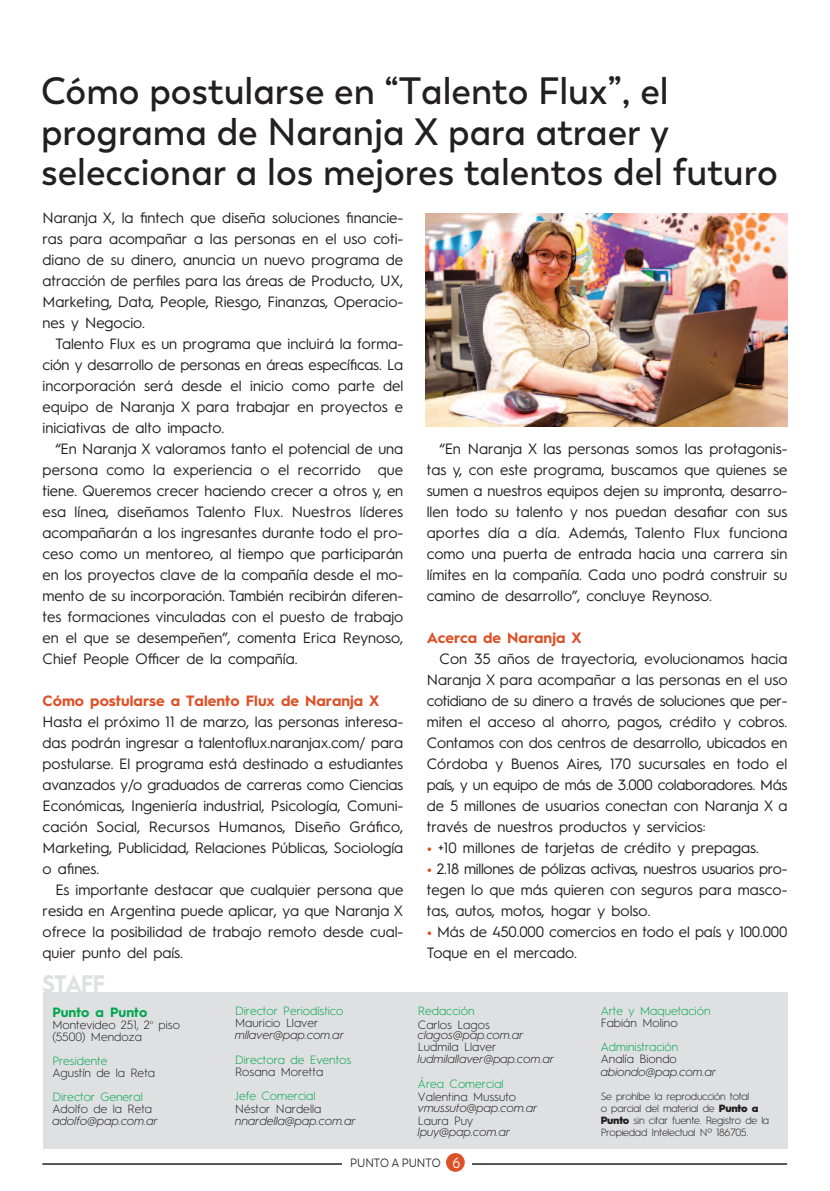
<style>
.page{position:relative;width:830px;height:1191px;background:#fff}
.page>*{position:absolute;margin:0;border:0;box-sizing:border-box;transform-origin:0 0}
.t1{font:600 37.95px/40.5px "Trenda";color:#231f20;scale:.96 1}
.t2{font:700 24px "Hurme Geometric Sans 1";letter-spacing:-.03em;color:#dfe0e1;scale:.9 1}
.t3{font:15px/21px "Hurme Geometric Sans 1";color:#231f20;text-align:justify}
.t4{font:700 15px "Hurme Geometric Sans 1";color:#dd5127}
.t5{font:700 13.5px "Hurme Geometric Sans 1";color:#00a54f}
.t6{font:300 12px/12px "Hurme Geometric Sans 1";color:#231f20}
.t7{font:italic 300 12px "Hurme Geometric Sans 1";color:#231f20}
.t8{font:300 12px "Hurme Geometric Sans 1";color:#00a54f}
.t9{font:12px "Trenda";color:#231f20;scale:.9 1}
.t10{font:300 10.5px/12px "Hurme Geometric Sans 1";letter-spacing:-.03em;color:#231f20}
.s1{font-weight:700;color:#dd5127}
.s2{font-weight:900}
.s3{font-size:15px;color:#fff}
</style>
<div class="page">
<hr style="left:42px;top:1163px;width:744px;height:1px;background:#231f20">
<div style="left:341px;top:1148px;width:130px;height:29px;background:#fff"></div>
<div style="left:446px;top:1153px;width:18px;height:18px;background:#dd5127;border-radius:50%"></div>
<img style="left:425px;top:214px;width:362px;height:212px">
<div style="left:43px;top:992px;width:744px;height:156px;background:#dfe0e1"></div>
<h1 class="t1" style="left:41px;top:74px;width:768px">Cómo postularse en “Talento Flux”, el programa de Naranja X para atraer y seleccionar a los mejores talentos del futuro</h1>
<p class="t3" style="left:43px;top:209px;width:362px">Naranja X, la fintech que diseña soluciones financie&shy;ras para acompañar a las personas en el uso coti&shy;diano de su dinero, anuncia un nuevo programa de atracción de perfiles para las áreas de Producto, UX, Marketing, Data, People, Riesgo, Finanzas, Operacio&shy;nes y Negocio.</p>
<p class="t3" style="left:43px;top:335px;width:362px;text-indent:13px">Talento Flux es un programa que incluirá la forma&shy;ción y desarrollo de personas en áreas específicas. La incorporación será desde el inicio como parte del equipo de Naranja X para trabajar en proyectos e iniciativas de alto impacto.</p>
<p class="t3" style="left:43px;top:440px;width:362px;text-indent:13px">“En Naranja X valoramos tanto el potencial de una persona como la experiencia o el recorrido que tiene. Queremos crecer haciendo crecer a otros y, en esa línea, diseñamos Talento Flux. Nuestros líderes acompañarán a los ingresantes durante todo el pro&shy;ceso como un mentoreo, al tiempo que participarán en los proyectos clave de la compañía desde el mo&shy;mento de su incorporación. También recibirán diferen&shy;tes formaciones vinculadas con el puesto de trabajo en el que se desempeñen”, comenta Erica Reynoso, Chief People Officer de la compañía.</p>
<p class="t4" style="left:43px;top:696px;width:338px">Cómo postularse a Talento Flux de Naranja X</p>
<p class="t3" style="left:43px;top:713px;width:362px">Hasta el próximo 11 de marzo, las personas interesa&shy;das podrán ingresar a talentoflux.naranjax.com/ para postularse. El programa está destinado a estudiantes avanzados y/o graduados de carreras como Ciencias Económicas, Ingeniería industrial, Psicología, Comuni&shy;cación Social, Recursos Humanos, Diseño Gráfico, Marketing, Publicidad, Relaciones Públicas, Sociología o afines.</p>
<p class="t3" style="left:43px;top:881px;width:362px;text-indent:13px">Es importante destacar que cualquier persona que resida en Argentina puede aplicar, ya que Naranja X ofrece la posibilidad de trabajo remoto desde cual&shy;quier punto del país.</p>
<h2 class="t2" style="left:43px;top:975px;width:71px">STAFF</h2>
<p class="t5" style="left:52px;top:1007px;width:96px">Punto a Punto</p>
<p class="t6" style="left:52px;top:1019px;width:129px">Montevideo 251, 2<sup>o</sup> piso (5500) Mendoza</p>
<p class="t8" style="left:52px;top:1056px;width:57px">Presidente</p>
<p class="t6" style="left:52px;top:1067px;width:104px">Agustín de la Reta</p>
<p class="t8" style="left:52px;top:1092px;width:92px">Director General</p>
<p class="t6" style="left:52px;top:1103px;width:101px">Adolfo de la Reta</p>
<p class="t7" style="left:52px;top:1116px;width:107px">adolfo@pap.com.ar</p>
<p class="t8" style="left:235px;top:1007px;width:110px">Director Periodístico</p>
<p class="t6" style="left:235px;top:1018px;width:84px">Mauricio Llaver</p>
<p class="t7" style="left:235px;top:1031px;width:110px">mllaver@pap.com.ar</p>
<p class="t8" style="left:235px;top:1055px;width:118px">Directora de Eventos</p>
<p class="t6" style="left:235px;top:1066px;width:89px">Rosana Moretta</p>
<p class="t8" style="left:235px;top:1091px;width:82px">Jefe Comercial</p>
<p class="t6" style="left:235px;top:1104px;width:88px">Néstor Nardella</p>
<p class="t7" style="left:235px;top:1116px;width:122px">nnardella@pap.com.ar</p>
<p class="t3" style="left:426px;top:440px;width:362px;text-indent:13px">“En Naranja X las personas somos las protagonis&shy;tas y, con este programa, buscamos que quienes se sumen a nuestros equipos dejen su impronta, desarro&shy;llen todo su talento y nos puedan desafiar con sus aportes día a día. Además, Talento Flux funciona como una puerta de entrada hacia una carrera sin límites en la compañía. Cada uno podrá construir su camino de desarrollo”, concluye Reynoso.</p>
<p class="t4" style="left:426px;top:633px;width:156px">Acerca de Naranja X</p>
<p class="t3" style="left:426px;top:650px;width:362px;text-indent:13px">Con 35 años de trayectoria, evolucionamos hacia Naranja X para acompañar a las personas en el uso cotidiano de su dinero a través de soluciones que per&shy;miten el acceso al ahorro, pagos, crédito y cobros.<br>Contamos con dos centros de desarrollo, ubicados en Córdoba y Buenos Aires, 170 sucursales en todo el país, y un equipo de más de 3.000 colaboradores. Más de 5 millones de usuarios conectan con Naranja X a través de nuestros productos y servicios:</p>
<p class="t3" style="left:426px;top:839px;width:333px"><span class="s1">•</span> +10 millones de tarjetas de crédito y prepagas.</p>
<p class="t3" style="left:426px;top:860px;width:362px"><span class="s1">•</span> 2.18 millones de pólizas activas, nuestros usuarios pro&shy;tegen lo que más quieren con seguros para masco&shy;tas, autos, motos, hogar y bolso.</p>
<p class="t3" style="left:426px;top:923px;width:362px"><span class="s1">•</span> Más de 450.000 comercios en todo el país y 100.000<br>Toque en el mercado.</p>
<p class="t8" style="left:418px;top:1007px;width:58px">Redacción</p>
<p class="t6" style="left:418px;top:1020px;width:73px">Carlos Lagos</p>
<p class="t7" style="left:418px;top:1031px;width:107px">clagos@pap.com.ar</p>
<p class="t6" style="left:418px;top:1042px;width:80px">Ludmila Llaver</p>
<p class="t7" style="left:418px;top:1055px;width:138px">ludmilallaver@pap.com.ar</p>
<p class="t8" style="left:418px;top:1079px;width:87px">Área Comercial</p>
<p class="t6" style="left:418px;top:1092px;width:100px">Valentina Mussuto</p>
<p class="t7" style="left:418px;top:1103px;width:121px">vmussuto@pap.com.ar</p>
<p class="t6" style="left:418px;top:1116px;width:57px">Laura Puy</p>
<p class="t7" style="left:418px;top:1127px;width:94px">lpuy@pap.com.ar</p>
<p class="t8" style="left:600px;top:1007px;width:111px">Arte y Maquetación</p>
<p class="t6" style="left:600px;top:1018px;width:78px">Fabián Molino</p>
<p class="t8" style="left:600px;top:1043px;width:79px">Administración</p>
<p class="t6" style="left:600px;top:1054px;width:78px">Analía Biondo</p>
<p class="t7" style="left:600px;top:1067px;width:117px">abiondo@pap.com.ar</p>
<p class="t10" style="left:600px;top:1090px;width:170px">Se prohíbe la reproducción total<br>o parcial del material de <span class="s2">Punto a Punto</span> sin citar fuente. Registro de la Propiedad Intelectual Nº 186705.</p>
<p class="t9" style="left:350px;top:1158px;width:124px">PUNTO A PUNTO <span class="s3">6</span></p>
</div>
